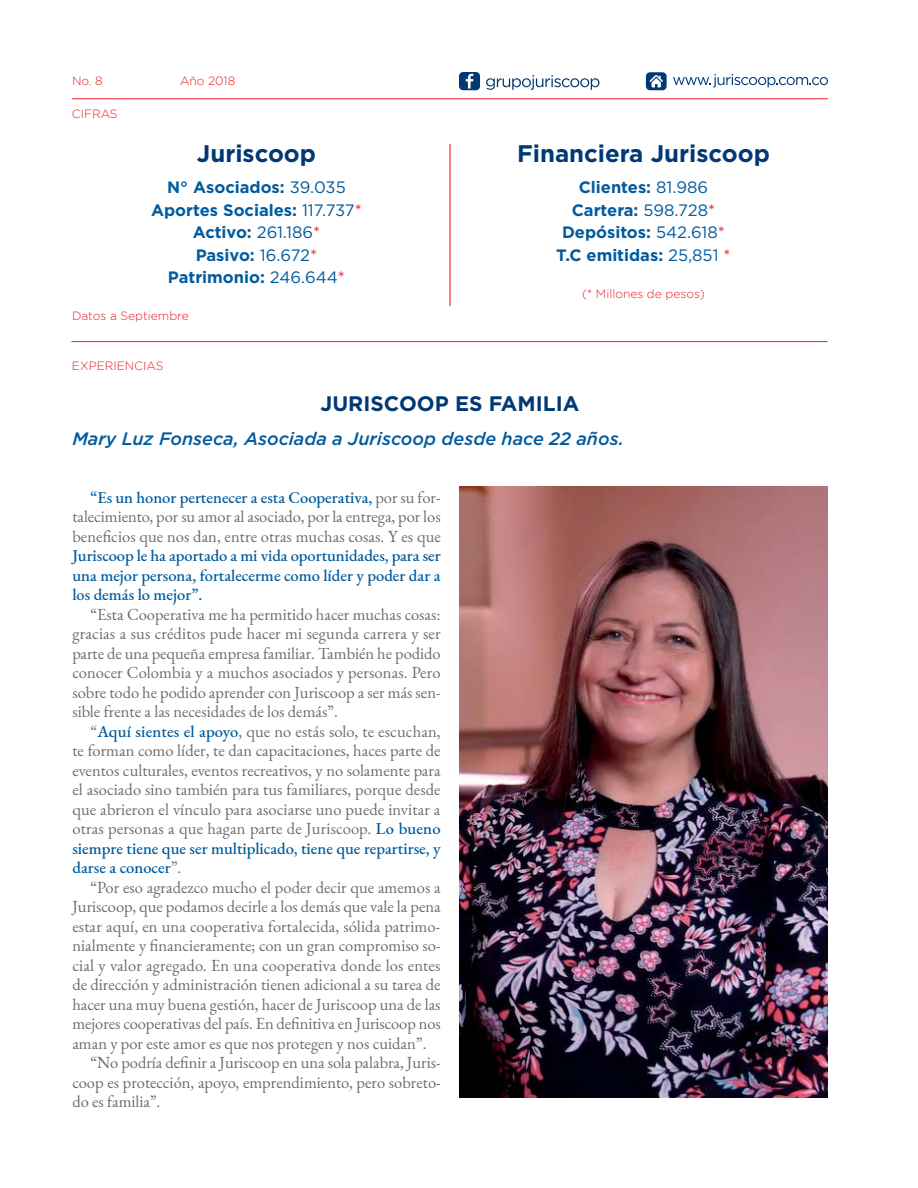
<style>
.page{position:relative;width:918px;height:1188px;background:#fff}
.page>*{position:absolute;margin:0;border:0;box-sizing:border-box;transform-origin:0 0}
.t1{font:700 24px "Gotham";color:#003974}
.t2{font:700 21px "Gotham";color:#003974}
.t3{font:italic 500 18px "Gotham";color:#005b9e}
.t4{font:16.5px/19.5px "EB Garamond";color:#696c6f;text-align:justify}
.t5{font:700 16.5px/22.5px "Gotham";color:#005b9e;text-align:center}
.t6{font:500 16.5px/19.5px "EB Garamond";color:#005b9e;text-align:justify}
.t7{font:300 12px "Gotham";color:#ed1d24}
.s1{font-weight:400}
.s2{font-weight:400;color:#ed1d24}
.s3{font-weight:500;color:#005b9e}
</style>
<div class="page">
<hr style="left:449px;top:144px;width:2px;height:162px;background:#ed1d24">
<hr style="left:71px;top:341px;width:756px;height:1px;background:#ed1d24">
<svg style="left:646px;top:72px;width:21px;height:18px"></svg>
<svg style="left:673px;top:74px;width:155px;height:13px"></svg>
<svg style="left:459px;top:72px;width:21px;height:18px"></svg>
<svg style="left:486px;top:75px;width:113px;height:15px"></svg>
<hr style="left:72px;top:98px;width:756px;height:1px;background:#ed1d24">
<img style="left:459px;top:486px;width:369px;height:612px">
<p class="t7" style="left:72px;top:73px;width:32px">No. 8</p>
<p class="t7" style="left:180px;top:73px;width:57px">Año 2018</p>
<p class="t7" style="left:72px;top:106px;width:47px">CIFRAS</p>
<h1 class="t1" style="left:197px;top:139px;width:121px">Juriscoop</h1>
<h1 class="t1" style="left:517px;top:139px;width:254px">Financiera Juriscoop</h1>
<p class="t5" style="left:151px;top:176px;width:212px">N ° Asociados: <span class="s1">39.035<br></span>Aportes Sociales: <span class="s1">117.737</span><span class="s2">*<br></span>Activo: <span class="s1">261.186</span><span class="s2">*<br></span>Pasivo: <span class="s1">16.672</span><span class="s2">*<br></span>Patrimonio: <span class="s1">246.644</span><span class="s2">*</span></p>
<p class="t7" style="left:72px;top:308px;width:118px">Datos a Septiembre</p>
<p class="t5" style="left:556px;top:176px;width:176px">Clientes: <span class="s1">81.986<br></span>Cartera: <span class="s1">598.728</span><span class="s2">*<br></span>Depósitos: <span class="s1">542.618</span><span class="s2">*<br></span>T.C emitidas: <span class="s1">25,851</span> <span class="s2">*</span></p>
<p class="t7" style="left:582px;top:286px;width:124px">(* Millones de pesos)</p>
<p class="t7" style="left:72px;top:358px;width:93px">EXPERIENCIAS</p>
<p class="t2" style="left:321px;top:392px;width:260px">Juriscoop es Familia</p>
<p class="t3" style="left:72px;top:429px;width:553px">Mary Luz Fonseca, Asociada a Juriscoop desde hace 22 años.</p>
<p class="t4" style="left:72px;top:487px;width:370px;text-indent:18px"><span class="s3">“Es un honor pertenecer a esta Cooperativa,</span> por su for&shy;talecimiento, por su amor al asociado, por la entrega, por los beneficios que nos dan, entre otras muchas cosas. Y es que</p>
<p class="t6" style="left:72px;top:546px;width:370px">Juriscoop le ha aportado a mi vida oportunidades, para ser una mejor persona, fortalecerme como líder y poder dar a los demás lo mejor”.</p>
<p class="t4" style="left:72px;top:604px;width:370px;text-indent:18px">“Esta Cooperativa me ha permitido hacer muchas cosas: gracias a sus créditos pude hacer mi segunda carrera y ser parte de una pequeña empresa familiar. También he podido conocer Colombia y a muchos asociados y personas. Pero sobre todo he podido aprender con Juriscoop a ser más sen&shy;sible frente a las necesidades de los demás”.</p>
<p class="t4" style="left:72px;top:721px;width:370px;text-indent:18px">“<span class="s3">Aquí sientes el apoyo</span>, que no estás solo, te escuchan, te forman como líder, te dan capacitaciones, haces parte de eventos culturales, eventos recreativos, y no solamente para el asociado sino también para tus familiares, porque desde que abrieron el vínculo para asociarse uno puede invitar a otras personas a que hagan parte de Juriscoop. <span class="s3">Lo bueno siempre tiene que ser multiplicado, tiene que repartirse, y darse a conocer</span>”.</p>
<p class="t4" style="left:90px;top:877px;width:352px">“Por eso agradezco mucho el poder decir que amemos a</p>
<p class="t4" style="left:72px;top:897px;width:370px">Juriscoop, que podamos decirle a los demás que vale la pena</p>
<p class="t4" style="left:72px;top:916px;width:369px">estar aquí, en una cooperativa fortalecida, sólida patrimo-</p>
<p class="t4" style="left:72px;top:936px;width:370px">nialmente y financieramente; con un gran compromiso so-</p>
<p class="t4" style="left:72px;top:955px;width:370px">cial y valor agregado. En una cooperativa donde los entes</p>
<p class="t4" style="left:72px;top:975px;width:370px">de dirección y administración tienen adicional a su tarea de</p>
<p class="t4" style="left:72px;top:994px;width:370px">hacer una muy buena gestión, hacer de Juriscoop una de las</p>
<p class="t4" style="left:72px;top:1014px;width:370px">mejores cooperativas del país. En definitiva en Juriscoop nos</p>
<p class="t4" style="left:72px;top:1033px;width:356px">aman y por este amor es que nos protegen y nos cuidan”.</p>
<p class="t4" style="left:90px;top:1053px;width:352px">“No podría definir a Juriscoop en una sola palabra, Juris-</p>
<p class="t4" style="left:72px;top:1073px;width:370px">coop es protección, apoyo, emprendimiento, pero sobreto-</p>
<p class="t4" style="left:72px;top:1092px;width:90px">do es familia”.</p>
</div>
